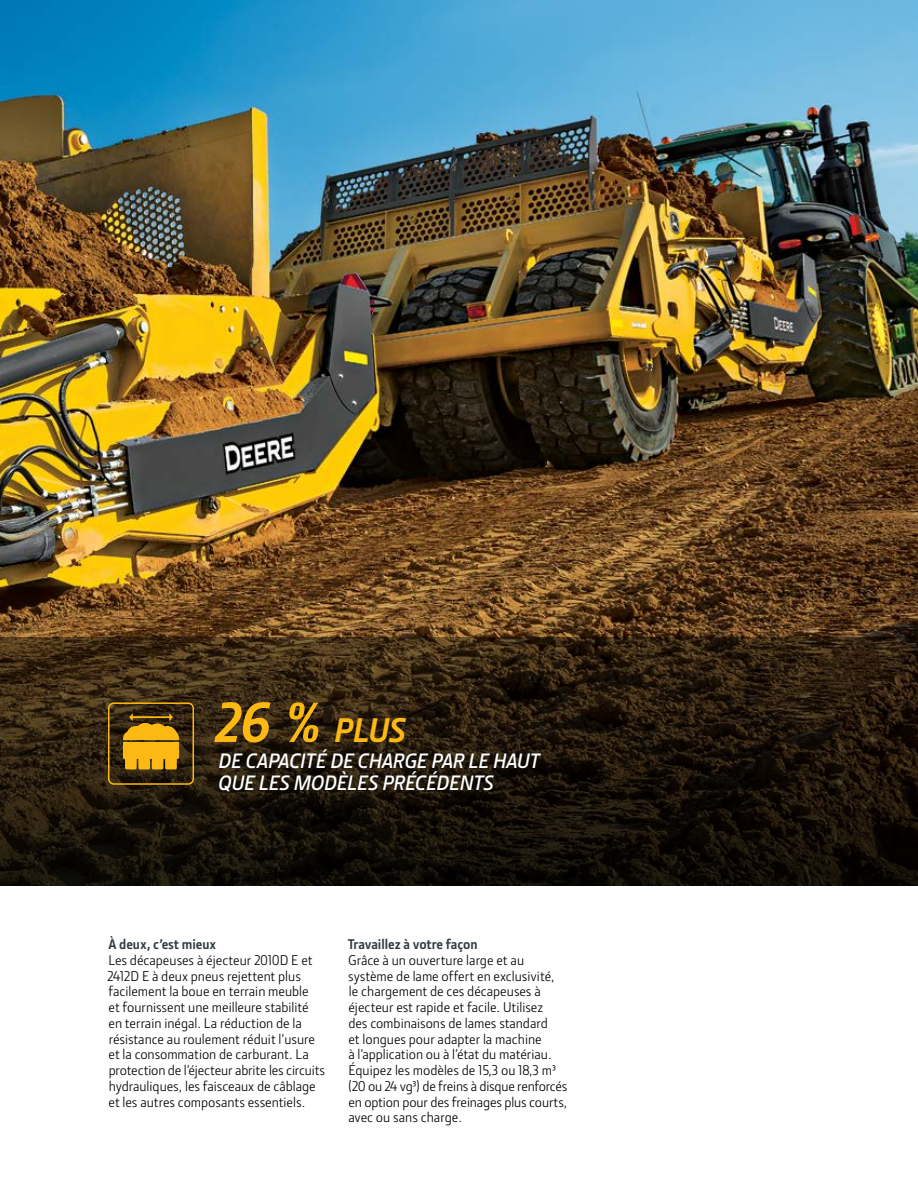
<style>
.page{position:relative;width:918px;height:1188px;background:#fff}
.page>*{position:absolute;margin:0;border:0;box-sizing:border-box;transform-origin:0 0}
.t1{font:italic 700 34.5px "JD Sans Pro";color:#fdb913}
.t2{font:italic 600 21px/22.5px "JD Sans Pro";letter-spacing:-.01em;color:#fff}
.t3{font:14.25px/15.8px "JD Sans Pro";color:#000}
.t4{font:700 14.25px "JD Sans Pro";color:#303c42}
.s1{font-size:57px}
</style>
<div class="page">
<img style="left:0;top:0;width:918px;height:637px">
<svg style="left:0;top:637px;width:918px;height:249px;background:#23190c"></svg>
<div style="left:108px;top:702px;width:86px;height:83px;border:2px solid #fdb913;border-radius:5px"></div>
<svg style="left:123px;top:713px;width:57px;height:56px;background:#c28d12"></svg>
<h1 class="t1" style="left:215px;top:708px;width:192px"><span class="s1">26 %</span> PLUS</h1>
<h2 class="t2" style="left:218px;top:749px;width:323px">DE CAPACITÉ DE CHARGE PAR LE HAUT<br>QUE LES MODÈLES PRÉCÉDENTS</h2>
<p class="t4" style="left:108px;top:935px;width:109px">À deux, c’est mieux</p>
<p class="t3" style="left:107px;top:952px;width:219px">Les décapeuses à éjecteur 2010D E et 2412D E à deux pneus rejettent plus facilement la boue en terrain meuble<br>et fournissent une meilleure stabilité<br>en terrain inégal. La réduction de la résistance au roulement réduit l’usure et la consommation de carburant. La protection de l’éjecteur abrite les circuits hydrauliques, les faisceaux de câblage et les autres composants essentiels.</p>
<p class="t4" style="left:348px;top:935px;width:131px">Travaillez à votre façon</p>
<p class="t3" style="left:348px;top:952px;width:221px">Grâce à un ouverture large et au système de lame offert en exclusivité, le chargement de ces décapeuses à éjecteur est rapide et facile. Utilisez<br>des combinaisons de lames standard<br>et longues pour adapter la machine<br>à l’application ou à l’état du matériau.<br>Équipez les modèles de 15,3 ou 18,3 m³ (20 ou 24 vg³) de freins à disque renforcés en option pour des freinages plus courts, avec ou sans charge.</p>
</div>
